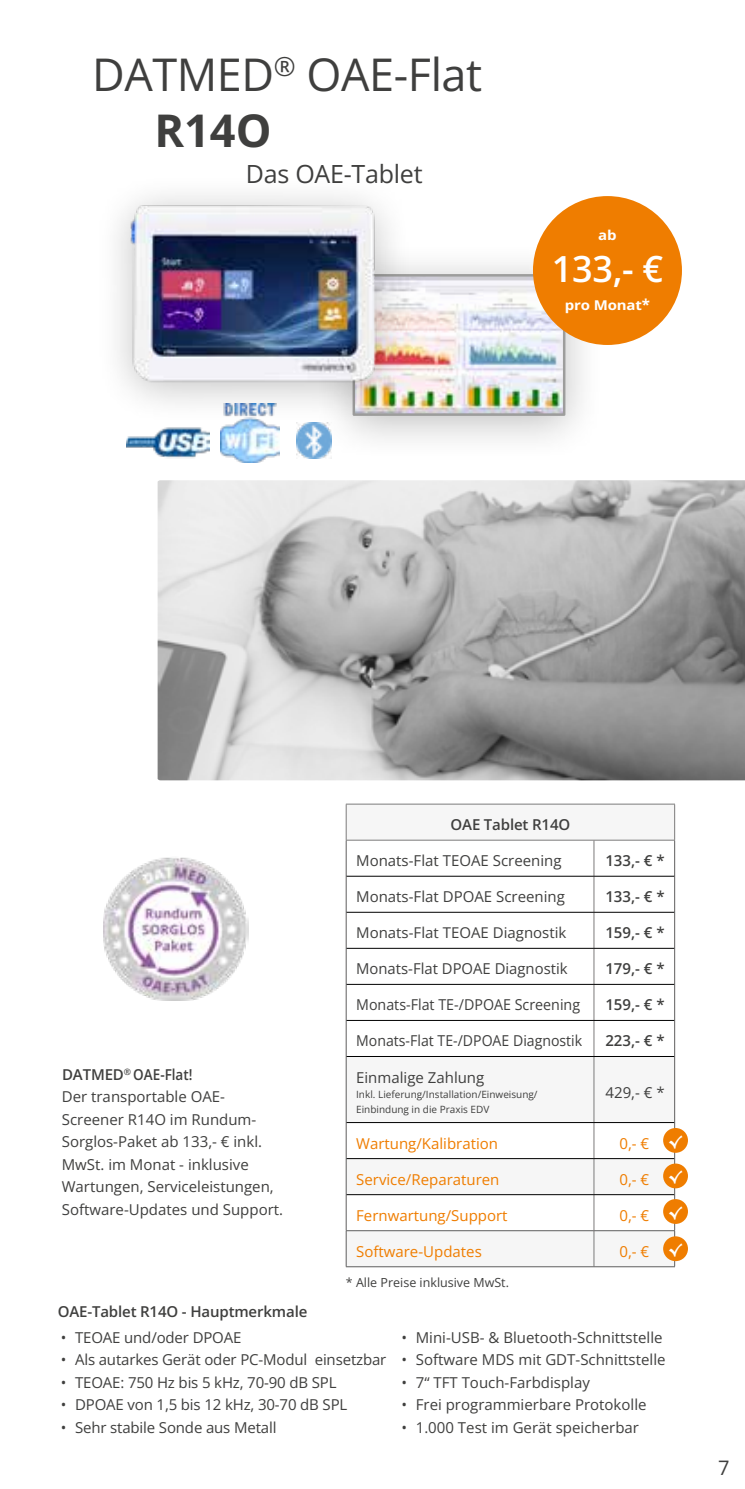
<style>
.page{position:relative;width:745px;height:1489px;background:#fff}
.page>*{position:absolute;margin:0;border:0;box-sizing:border-box;transform-origin:0 0}
.t1{font:45px/56.8px "Open Sans";letter-spacing:-.01em;color:#3f3f3e}
.t2{font:600 36px "Open Sans";color:#fff}
.t3{font:25px "Open Sans";letter-spacing:-.01em;color:#3f3f3e}
.t4{font:20px "Open Sans";color:#3f3f3e}
.t5{font:15px/22.5px "Open Sans";color:#3f3f3e}
.t6{font:15px "Open Sans";color:#ef7d00}
.t7{font:600 15px "Open Sans";letter-spacing:-.01em;color:#3f3f3e}
.t8{font:15px "Open Sans";color:#3f3f3e;scale:.94 1}
.t9{font:15px "Open Sans";color:#3f3f3e;scale:.95 1}
.t10{font:15px "Berlin Sans FB";color:#fff}
.t11{font:14.75px "Open Sans";color:#3f3f3e}
.t12{font:700 13.5px "Open Sans";letter-spacing:-.01em;color:#fff;scale:1.11 1}
.t13{font:12.5px "Open Sans";color:#3f3f3e}
.t14{font:10px/15px "Open Sans";color:#3f3f3e}
.s1{font-weight:700}
.s2{font-size:15px}
.s3{font-weight:600}
</style>
<div class="page">
<div style="left:312px;top:241px;width:293px;height:221px;background:#000;opacity:.25"></div>
<img style="left:503px;top:273px;width:63px;height:144px">
<img style="left:116px;top:195px;width:387px;height:265px">
<div style="left:532px;top:196px;width:149px;height:149px;background:#ef7d00;border-radius:50%"></div>
<img style="left:103px;top:857px;width:145px;height:143px">
<img style="left:157px;top:480px;width:587px;height:300px">
<img style="left:296px;top:422px;width:36px;height:36px">
<img style="left:126px;top:400px;width:83px;height:83px">
<img style="left:221px;top:404px;width:59px;height:59px">
<svg style="left:346px;top:804px;width:327px;height:462px;fill:#f6f6f6"></svg>
<svg style="left:346px;top:840px;width:327px;height:215px"></svg>
<hr style="left:593px;top:840px;width:1px;height:35px;background:#7c7b7b">
<hr style="left:593px;top:876px;width:1px;height:35px;background:#7c7b7b">
<hr style="left:593px;top:912px;width:1px;height:36px;background:#7c7b7b">
<hr style="left:593px;top:948px;width:1px;height:36px;background:#7c7b7b">
<hr style="left:593px;top:984px;width:1px;height:36px;background:#7c7b7b">
<hr style="left:593px;top:1020px;width:1px;height:36px;background:#7c7b7b">
<hr style="left:593px;top:1056px;width:1px;height:66px;background:#7c7b7b">
<hr style="left:593px;top:1122px;width:1px;height:36px;background:#7c7b7b">
<hr style="left:593px;top:1158px;width:1px;height:36px;background:#7c7b7b">
<hr style="left:593px;top:1194px;width:1px;height:36px;background:#7c7b7b">
<hr style="left:593px;top:1230px;width:1px;height:36px;background:#7c7b7b">
<hr style="left:345px;top:803px;width:248px;height:1px;background:#7c7b7b">
<hr style="left:345px;top:804px;width:1px;height:35px;background:#7c7b7b">
<hr style="left:593px;top:803px;width:81px;height:1px;background:#7c7b7b">
<hr style="left:673px;top:804px;width:1px;height:35px;background:#7c7b7b">
<hr style="left:345px;top:839px;width:248px;height:1px;background:#7c7b7b">
<hr style="left:593px;top:839px;width:81px;height:1px;background:#7c7b7b">
<hr style="left:345px;top:840px;width:1px;height:36px;background:#5f5e5e">
<hr style="left:673px;top:840px;width:1px;height:36px;background:#5f5e5e">
<hr style="left:345px;top:876px;width:1px;height:36px;background:#5f5e5e">
<hr style="left:673px;top:876px;width:1px;height:36px;background:#5f5e5e">
<hr style="left:345px;top:912px;width:1px;height:36px;background:#5f5e5e">
<hr style="left:673px;top:912px;width:1px;height:36px;background:#5f5e5e">
<hr style="left:345px;top:948px;width:1px;height:36px;background:#5f5e5e">
<hr style="left:673px;top:948px;width:1px;height:36px;background:#5f5e5e">
<hr style="left:345px;top:984px;width:1px;height:36px;background:#5f5e5e">
<hr style="left:673px;top:984px;width:1px;height:36px;background:#5f5e5e">
<hr style="left:345px;top:1020px;width:1px;height:36px;background:#5f5e5e">
<hr style="left:673px;top:1020px;width:1px;height:36px;background:#5f5e5e">
<hr style="left:345px;top:1056px;width:1px;height:66px;background:#5f5e5e">
<hr style="left:673px;top:1056px;width:1px;height:66px;background:#5f5e5e">
<hr style="left:345px;top:1122px;width:1px;height:36px;background:#5f5e5e">
<hr style="left:673px;top:1122px;width:1px;height:36px;background:#5f5e5e">
<hr style="left:345px;top:1158px;width:1px;height:36px;background:#5f5e5e">
<hr style="left:673px;top:1158px;width:1px;height:36px;background:#5f5e5e">
<hr style="left:345px;top:1194px;width:1px;height:36px;background:#5f5e5e">
<hr style="left:673px;top:1194px;width:1px;height:36px;background:#5f5e5e">
<hr style="left:345px;top:1230px;width:248px;height:1px;background:#5f5e5e">
<hr style="left:345px;top:1230px;width:1px;height:36px;background:#5f5e5e">
<hr style="left:593px;top:1230px;width:81px;height:1px;background:#5f5e5e">
<hr style="left:673px;top:1230px;width:1px;height:36px;background:#5f5e5e">
<hr style="left:345px;top:1266px;width:248px;height:1px;background:#5f5e5e">
<hr style="left:593px;top:1266px;width:81px;height:1px;background:#5f5e5e">
<hr style="left:346px;top:875px;width:247px;height:1px;background:#000">
<hr style="left:593px;top:875px;width:81px;height:1px;background:#000">
<hr style="left:346px;top:911px;width:247px;height:1px;background:#000">
<hr style="left:593px;top:911px;width:81px;height:1px;background:#000">
<hr style="left:346px;top:947px;width:247px;height:1px;background:#000">
<hr style="left:593px;top:947px;width:81px;height:1px;background:#000">
<hr style="left:346px;top:983px;width:247px;height:1px;background:#000">
<hr style="left:593px;top:983px;width:81px;height:1px;background:#000">
<hr style="left:346px;top:1019px;width:247px;height:1px;background:#000">
<hr style="left:593px;top:1019px;width:81px;height:1px;background:#000">
<hr style="left:346px;top:1055px;width:247px;height:1px;background:#000">
<hr style="left:593px;top:1055px;width:81px;height:1px;background:#000">
<hr style="left:346px;top:1122px;width:247px;height:1px;background:#000">
<hr style="left:593px;top:1122px;width:81px;height:1px;background:#000">
<hr style="left:346px;top:1158px;width:247px;height:1px;background:#000">
<hr style="left:593px;top:1158px;width:81px;height:1px;background:#000">
<hr style="left:346px;top:1194px;width:247px;height:1px;background:#000">
<hr style="left:593px;top:1194px;width:81px;height:1px;background:#000">
<div style="left:662px;top:1163px;width:25px;height:25px;background:#ef7d00;border-radius:50%"></div>
<div style="left:662px;top:1198px;width:25px;height:25px;background:#ef7d00;border-radius:50%"></div>
<div style="left:662px;top:1236px;width:25px;height:24px;background:#ef7d00;border-radius:50%"></div>
<div style="left:662px;top:1127px;width:25px;height:25px;background:#ef7d00;border-radius:50%"></div>
<h1 class="t1" style="left:154px;top:45px;width:329px;text-indent:-62px">DATMED<sup>®</sup> OAE-Flat<br><span class="s1">R14O</span></h1>
<h3 class="t3" style="left:246px;top:156px;width:178px">Das OAE-Tablet</h3>
<p class="t12" style="left:598px;top:225px;width:18px">ab</p>
<h2 class="t2" style="left:551px;top:244px;width:112px">133,- €</h2>
<p class="t12" style="left:564px;top:295px;width:78px">pro Monat<span class="s2">*</span></p>
<p class="t5" style="left:62px;top:1062px;width:223px"><span class="s3">DATMED</span><sup>®</sup> <span class="s3">OAE-Flat!<br></span>Der transportable OAE-<br>Screener R14O im Rundum-<br>Sorglos-Paket ab 133,- € inkl.<br>MwSt. im Monat - inklusive<br>Wartungen, Serviceleistungen,<br>Software-Updates und Support.</p>
<p class="t7" style="left:450px;top:814px;width:121px">OAE Tablet R14O</p>
<p class="t5" style="left:356px;top:849px;width:207px">Monats-Flat TEOAE Screening</p>
<p class="t7" style="left:605px;top:850px;width:61px">133,- € *</p>
<p class="t5" style="left:356px;top:885px;width:210px">Monats-Flat DPOAE Screening</p>
<p class="t7" style="left:605px;top:886px;width:61px">133,- € *</p>
<p class="t11" style="left:356px;top:922px;width:211px">Monats-Flat TEOAE Diagnostik</p>
<p class="t7" style="left:605px;top:922px;width:61px">159,- € *</p>
<p class="t5" style="left:356px;top:957px;width:213px">Monats-Flat DPOAE Diagnostik</p>
<p class="t7" style="left:605px;top:958px;width:61px">179,- € *</p>
<p class="t9" style="left:356px;top:994px;width:237px">Monats-Flat TE-/DPOAE Screening</p>
<p class="t7" style="left:605px;top:994px;width:61px">159,- € *</p>
<p class="t8" style="left:356px;top:1030px;width:242px">Monats-Flat TE-/DPOAE Diagnostik</p>
<p class="t7" style="left:605px;top:1030px;width:61px">223,- € *</p>
<p class="t5" style="left:356px;top:1065px;width:130px">Einmalige Zahlung</p>
<p class="t14" style="left:356px;top:1086px;width:183px">Inkl. Lieferung/Installation/Einweisung/<br>Einbindung in die Praxis EDV</p>
<p class="t5" style="left:605px;top:1080px;width:61px">429,- € *</p>
<p class="t6" style="left:356px;top:1132px;width:143px">Wartung/Kalibration</p>
<p class="t6" style="left:619px;top:1132px;width:31px">0,- €</p>
<p class="t6" style="left:356px;top:1168px;width:145px">Service/Reparaturen</p>
<p class="t6" style="left:619px;top:1168px;width:31px">0,- €</p>
<p class="t6" style="left:356px;top:1204px;width:153px">Fernwartung/Support</p>
<p class="t6" style="left:619px;top:1204px;width:31px">0,- €</p>
<p class="t6" style="left:356px;top:1240px;width:127px">Software-Updates</p>
<p class="t6" style="left:619px;top:1240px;width:31px">0,- €</p>
<p class="t13" style="left:345px;top:1273px;width:164px">* Alle Preise inklusive MwSt.</p>
<p class="t10" style="left:667px;top:1133px;width:16px">√</p>
<p class="t10" style="left:667px;top:1168px;width:16px">√</p>
<p class="t10" style="left:667px;top:1203px;width:16px">√</p>
<p class="t10" style="left:667px;top:1241px;width:16px">√</p>
<p class="t7" style="left:58px;top:1300px;width:251px">OAE-Tablet R14O - Hauptmerkmale</p>
<p class="t5" style="left:61px;top:1325px;width:182px">• TEOAE und/oder DPOAE</p>
<p class="t5" style="left:61px;top:1348px;width:327px">• Als autarkes Gerät oder PC-Modul einsetzbar</p>
<p class="t5" style="left:61px;top:1370px;width:277px">• TEOAE: 750 Hz bis 5 kHz, 70-90 dB SPL</p>
<p class="t5" style="left:61px;top:1393px;width:288px">• DPOAE von 1,5 bis 12 kHz, 30-70 dB SPL</p>
<p class="t5" style="left:61px;top:1415px;width:217px">• Sehr stabile Sonde aus Metall</p>
<p class="t5" style="left:401px;top:1325px;width:262px">• Mini-USB- &amp; Bluetooth-Schnittstelle</p>
<p class="t5" style="left:401px;top:1348px;width:265px">• Software MDS mit GDT-Schnittstelle</p>
<p class="t5" style="left:401px;top:1370px;width:190px">• 7“ TFT Touch-Farbdisplay</p>
<p class="t5" style="left:401px;top:1393px;width:246px">• Frei programmierbare Protokolle</p>
<p class="t5" style="left:401px;top:1415px;width:239px">• 1.000 Test im Gerät speicherbar</p>
<h3 class="t4" style="left:717px;top:1453px;width:13px">7</h3>
</div>
